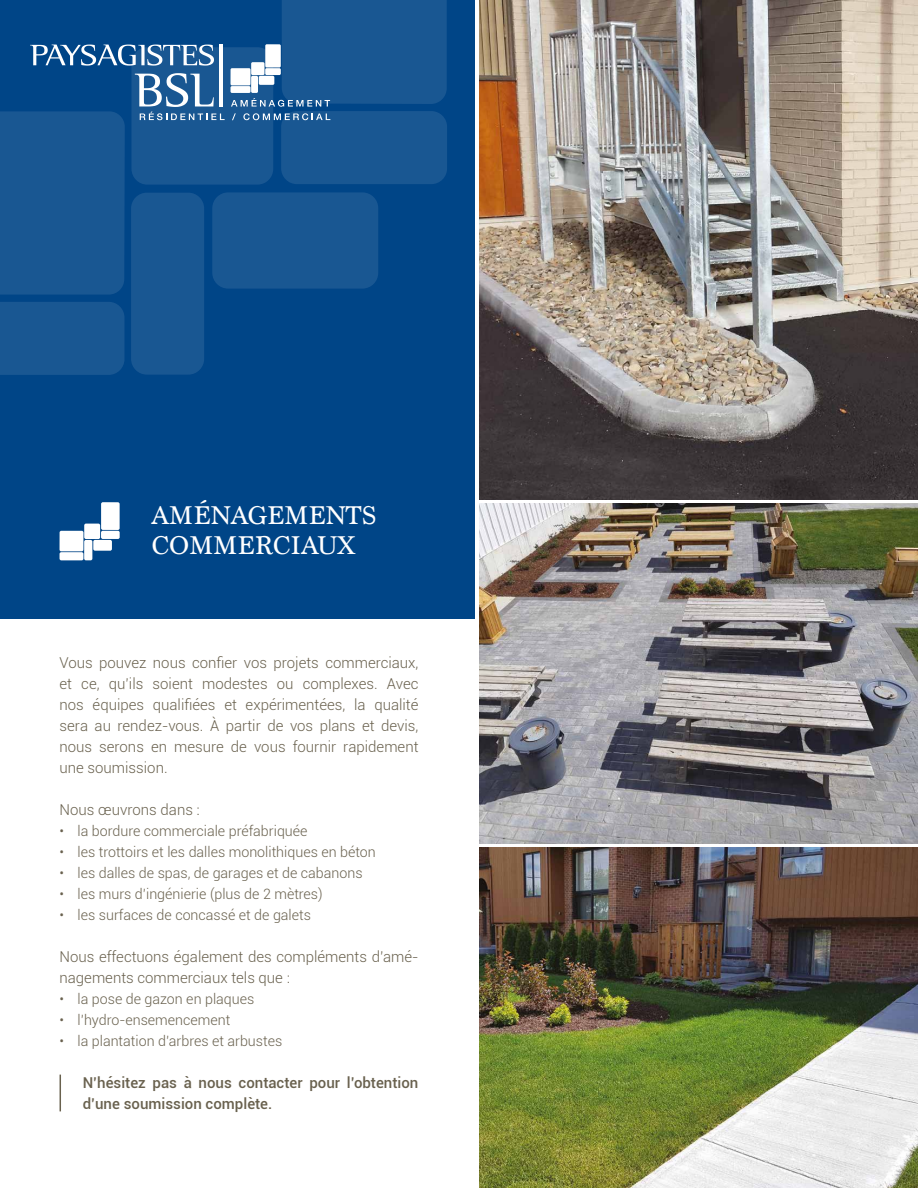
<style>
.page{position:relative;width:918px;height:1188px;background:#fff}
.page>*{position:absolute;margin:0;border:0;box-sizing:border-box;transform-origin:0 0}
.t1{font:27px/30px "Marion";color:#fff}
.t2{font:300 15px/21px "Roboto";color:#69614e;text-align:justify}
.t3{font:500 15px/21px "Roboto";color:#69614e}
.t4{font:300 14.25px "Roboto";color:#69614e}
</style>
<div class="page">
<div style="left:0;top:0;width:475px;height:619px;background:#004587"></div>
<img style="left:479px;top:0;width:439px;height:500px">
<img style="left:479px;top:504px;width:439px;height:340px">
<img style="left:479px;top:848px;width:439px;height:340px">
<hr style="left:60px;top:1075px;width:1px;height:36px;background:#69614e">
<div style="left:60px;top:531px;width:23px;height:20px;background:#fff;border-radius:2px"></div>
<div style="left:101px;top:502px;width:19px;height:28px;background:#fff;border-radius:2px"></div>
<div style="left:60px;top:552px;width:23px;height:8px;background:#fff;border-radius:2px"></div>
<div style="left:84px;top:540px;width:8px;height:20px;background:#fff;border-radius:2px"></div>
<div style="left:84px;top:524px;width:16px;height:15px;background:#fff;border-radius:2px"></div>
<div style="left:93px;top:540px;width:19px;height:11px;background:#fff;border-radius:2px"></div>
<div style="left:101px;top:531px;width:19px;height:8px;background:#fff;border-radius:2px"></div>
<div style="left:0;top:111px;width:125px;height:184px;background:#195792"></div>
<div style="left:0;top:302px;width:125px;height:73px;background:#195792"></div>
<div style="left:131px;top:193px;width:73px;height:182px;background:#195792;border-radius:16px"></div>
<div style="left:131px;top:47px;width:142px;height:138px;background:#195792;border-radius:16px"></div>
<div style="left:212px;top:192px;width:166px;height:97px;background:#195792;border-radius:16px"></div>
<div style="left:281px;top:111px;width:166px;height:73px;background:#195792;border-radius:16px"></div>
<svg style="left:30px;top:45px;width:184px;height:21px"></svg>
<hr style="left:220px;top:44px;width:3px;height:63px;background:#fff">
<svg style="left:231px;top:0;width:216px;height:107px"></svg>
<svg style="left:135px;top:73px;width:90px;height:47px"></svg>
<svg style="left:232px;top:113px;width:4px;height:7px"></svg>
<svg style="left:243px;top:113px;width:87px;height:7px"></svg>
<h1 class="t1" style="left:152px;top:501px;width:226px">AMÉNAGEMENTS<br>COMMERCIAUX</h1>
<p class="t2" style="left:60px;top:652px;width:361px">Vous pouvez nous confier vos projets commerciaux, et ce, qu’ils soient modestes ou complexes. Avec nos équipes qualifiées et expérimentées, la qualité sera au rendez-vous. À partir de vos plans et devis, nous serons en mesure de vous fournir rapidement une soumission.</p>
<p class="t2" style="left:60px;top:799px;width:142px">Nous œuvrons dans :</p>
<p class="t4" style="left:60px;top:821px;width:250px">• la bordure commerciale préfabriquée</p>
<p class="t4" style="left:60px;top:842px;width:318px">• les trottoirs et les dalles monolithiques en béton</p>
<p class="t4" style="left:60px;top:863px;width:305px">• les dalles de spas, de garages et de cabanons</p>
<p class="t4" style="left:60px;top:884px;width:265px">• les murs d’ingénierie (plus de 2 mètres)</p>
<p class="t4" style="left:60px;top:905px;width:253px">• les surfaces de concassé et de galets</p>
<p class="t2" style="left:60px;top:946px;width:360px">Nous effectuons également des compléments d’amé&shy;nagements commerciaux tels que :</p>
<p class="t4" style="left:60px;top:989px;width:196px">• la pose de gazon en plaques</p>
<p class="t4" style="left:60px;top:1010px;width:172px">• l’hydro-ensemencement</p>
<p class="t4" style="left:60px;top:1031px;width:224px">• la plantation d’arbres et arbustes</p>
<p class="t3" style="left:83px;top:1071px;width:337px">N’hésitez pas à nous contacter pour l’obtention d’une soumission complète.</p>
</div>
